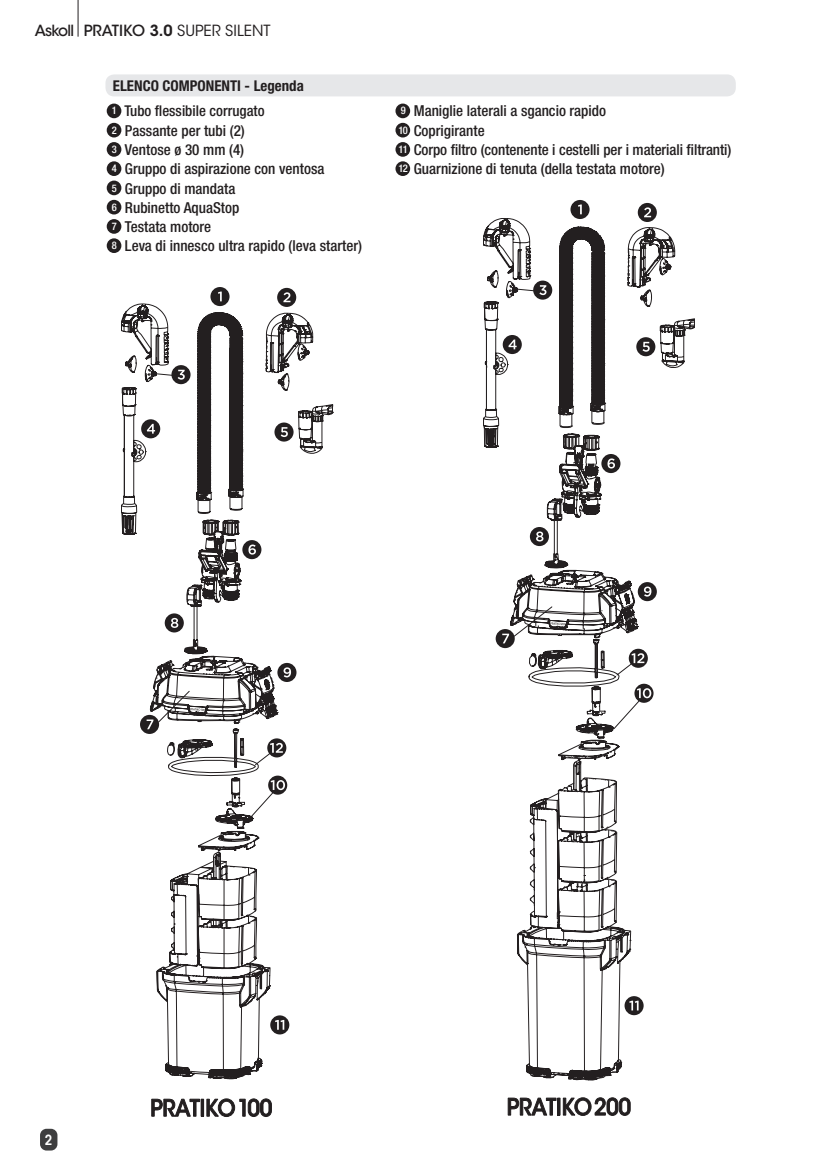
<style>
.page{position:relative;width:819px;height:1166px;background:#fff}
.page>*{position:absolute;margin:0;border:0;box-sizing:border-box;transform-origin:0 0}
.t1{font:500 15.22px "ITC Avant Garde Std";letter-spacing:-.05em;color:#231f20}
.t2{font:500 condensed 15.05px/19.2px "Helvetica Neue LT Std";color:#231f20}
.t3{font:500 condensed 14.88px "Helvetica Neue LT Std";color:#231f20}
.t4{font:700 condensed 14.88px "Helvetica Neue LT Std";color:#231f20}
.t5{font:600 condensed 14px "ITC Avant Garde Std";color:#fff}
.s1{font-weight:600}
.s2{font-weight:400}
.s3{font-size:10.5px;color:#fff}
</style>
<div class="page">
<div style="left:40px;top:1129px;width:17px;height:21px;background:#3e3e3f;border-radius:7px"></div>
<hr style="left:78px;top:0;width:1px;height:37px;background:#231f20">
<svg style="left:121px;top:304px;width:173px;height:775px"></svg>
<svg style="left:151px;top:305px;width:183px;height:280px"></svg>
<div style="left:210px;top:287px;width:19px;height:19px;background:#231f20;border-radius:50%"></div>
<svg style="left:218px;top:292px;width:4px;height:9px"></svg>
<svg style="left:277px;top:288px;width:19px;height:19px"></svg>
<svg style="left:283px;top:292px;width:7px;height:10px"></svg>
<div style="left:171px;top:365px;width:19px;height:19px;background:#231f20;border-radius:50%"></div>
<svg style="left:178px;top:370px;width:7px;height:10px"></svg>
<div style="left:141px;top:419px;width:19px;height:19px;background:#231f20;border-radius:50%"></div>
<svg style="left:147px;top:424px;width:8px;height:10px"></svg>
<div style="left:274px;top:422px;width:19px;height:20px;background:#231f20;border-radius:50%"></div>
<svg style="left:281px;top:427px;width:7px;height:10px"></svg>
<div style="left:242px;top:540px;width:19px;height:19px;background:#231f20;border-radius:50%"></div>
<svg style="left:248px;top:544px;width:8px;height:11px"></svg>
<svg style="left:270px;top:1015px;width:19px;height:19px"></svg>
<svg style="left:275px;top:1020px;width:9px;height:10px"></svg>
<div style="left:140px;top:715px;width:19px;height:19px;background:#231f20;border-radius:50%"></div>
<svg style="left:147px;top:585px;width:150px;height:257px"></svg>
<svg style="left:151px;top:1098px;width:121px;height:19px"></svg>
<svg style="left:483px;top:218px;width:211px;height:850px"></svg>
<svg style="left:558px;top:227px;width:47px;height:61px"></svg>
<svg style="left:483px;top:804px;width:138px;height:276px"></svg>
<svg style="left:483px;top:288px;width:157px;height:516px"></svg>
<div style="left:533px;top:281px;width:19px;height:19px;background:#231f20;border-radius:50%"></div>
<svg style="left:539px;top:285px;width:7px;height:10px"></svg>
<div style="left:570px;top:200px;width:19px;height:19px;background:#231f20;border-radius:50%"></div>
<svg style="left:578px;top:204px;width:3px;height:10px"></svg>
<div style="left:637px;top:203px;width:19px;height:19px;background:#231f20;border-radius:50%"></div>
<svg style="left:644px;top:207px;width:7px;height:10px"></svg>
<div style="left:502px;top:335px;width:19px;height:19px;background:#231f20;border-radius:50%"></div>
<svg style="left:508px;top:339px;width:8px;height:10px"></svg>
<div style="left:636px;top:337px;width:19px;height:19px;background:#231f20;border-radius:50%"></div>
<svg style="left:642px;top:342px;width:7px;height:10px"></svg>
<div style="left:601px;top:454px;width:19px;height:19px;background:#231f20;border-radius:50%"></div>
<svg style="left:607px;top:458px;width:8px;height:10px"></svg>
<div style="left:530px;top:527px;width:19px;height:19px;background:#231f20;border-radius:50%"></div>
<svg style="left:536px;top:531px;width:7px;height:10px"></svg>
<svg style="left:637px;top:582px;width:19px;height:19px"></svg>
<svg style="left:644px;top:586px;width:7px;height:10px"></svg>
<svg style="left:634px;top:684px;width:19px;height:19px"></svg>
<svg style="left:637px;top:688px;width:14px;height:10px"></svg>
<svg style="left:624px;top:996px;width:19px;height:19px"></svg>
<svg style="left:629px;top:1000px;width:9px;height:10px"></svg>
<svg style="left:628px;top:649px;width:19px;height:19px"></svg>
<svg style="left:631px;top:653px;width:13px;height:10px"></svg>
<svg style="left:495px;top:629px;width:19px;height:19px"></svg>
<svg style="left:502px;top:606px;width:63px;height:37px"></svg>
<svg style="left:508px;top:1098px;width:48px;height:17px"></svg>
<div style="left:557px;top:1098px;width:3px;height:17px;border:1px solid #231f20"></div>
<svg style="left:563px;top:1097px;width:67px;height:19px"></svg>
<div style="left:107px;top:104px;width:14px;height:14px;background:#231f20;border-radius:50%"></div>
<div style="left:107px;top:123px;width:14px;height:14px;background:#231f20;border-radius:50%"></div>
<div style="left:107px;top:142px;width:14px;height:15px;background:#231f20;border-radius:50%"></div>
<div style="left:107px;top:161px;width:14px;height:15px;background:#231f20;border-radius:50%"></div>
<div style="left:107px;top:181px;width:14px;height:14px;background:#231f20;border-radius:50%"></div>
<div style="left:107px;top:200px;width:14px;height:14px;background:#231f20;border-radius:50%"></div>
<div style="left:107px;top:219px;width:14px;height:15px;background:#231f20;border-radius:50%"></div>
<div style="left:107px;top:238px;width:14px;height:15px;background:#231f20;border-radius:50%"></div>
<div style="left:395px;top:104px;width:15px;height:14px;background:#231f20;border-radius:50%"></div>
<div style="left:395px;top:123px;width:15px;height:14px;background:#231f20;border-radius:50%"></div>
<div style="left:395px;top:142px;width:15px;height:15px;background:#231f20;border-radius:50%"></div>
<div style="left:395px;top:161px;width:15px;height:15px;background:#231f20;border-radius:50%"></div>
<div style="left:105px;top:74px;width:630px;height:22px;background:#e6e7e9;border-radius:9px"></div>
<p class="t1" style="left:35px;top:21px;width:237px">Askoll PRATIKO <span class="s1">3.0</span> <span class="s2">SUPER SILENT</span></p>
<p class="t4" style="left:113px;top:76px;width:192px">ELENCO COMPONENTI - Legenda</p>
<p class="t3" style="left:112px;top:102px;width:154px"><span class="s3">1</span> Tubo flessibile corrugato</p>
<p class="t2" style="left:112px;top:121px;width:251px"><span class="s3">2</span> Passante per tubi (2)<br><span class="s3">3</span> Ventose ø 30 mm (4)<br><span class="s3">4</span> Gruppo di aspirazione con ventosa<br><span class="s3">5</span> Gruppo di mandata<br><span class="s3">6</span> Rubinetto AquaStop<br><span class="s3">7</span> Testata motore<br><span class="s3">8</span> Leva di innesco ultra rapido (leva starter)</p>
<p class="t2" style="left:398px;top:101px;width:334px"><span class="s3">9</span> Maniglie laterali a sgancio rapido<br><span class="s3">10</span> Coprigirante<br><span class="s3">11</span> Corpo filtro (contenente i cestelli per i materiali filtranti)<br><span class="s3">12</span> Guarnizione di tenuta (della testata motore)</p>
<p class="t5" style="left:45px;top:1131px;width:9px">2</p>
</div>
